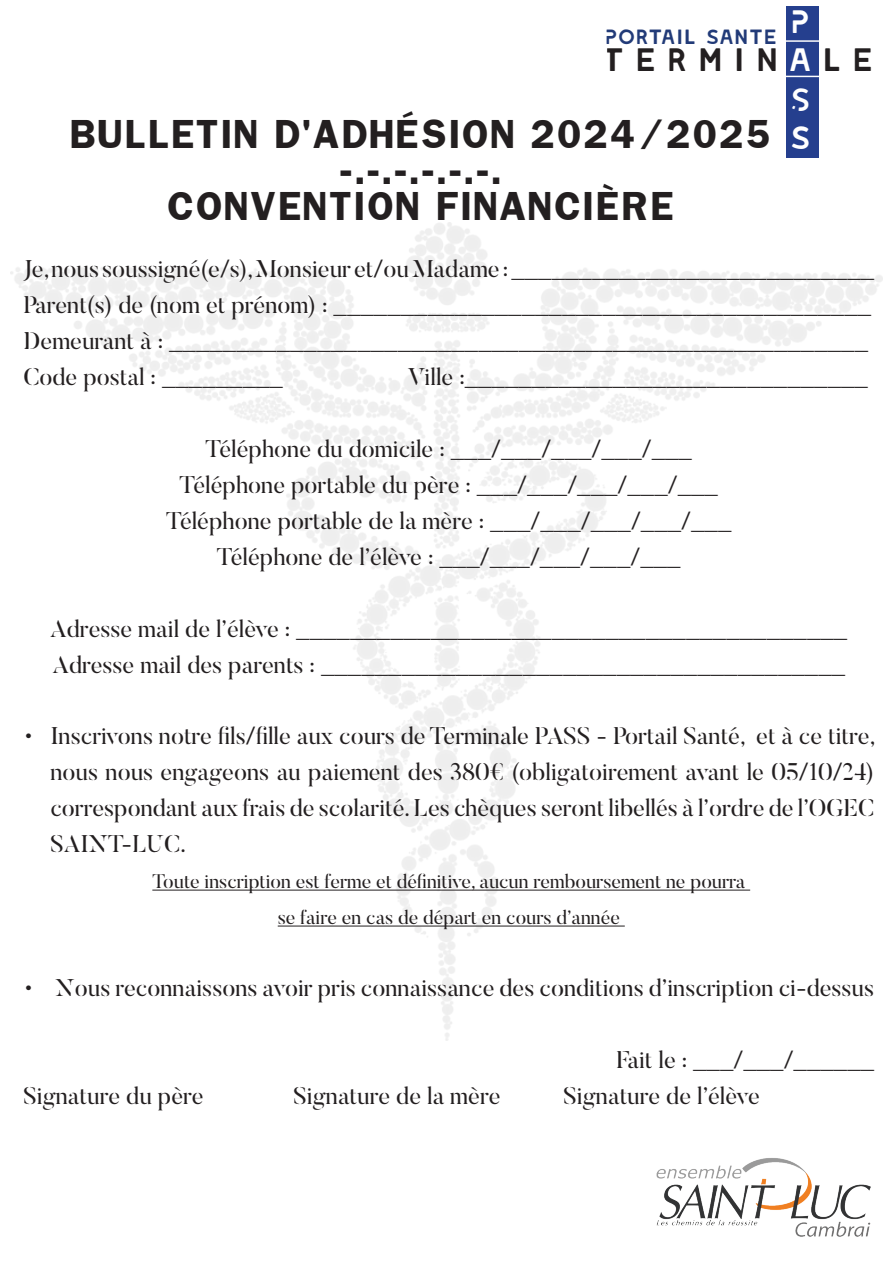
<style>
.page{position:relative;width:893px;height:1263px;background:#fff}
.page>*{position:absolute;margin:0;border:0;box-sizing:border-box;transform-origin:0 0}
.t1{font:700 34.5px/36px "Franklin";letter-spacing:.05em;color:#231f20;text-align:center}
.t2{font:32.25px "LEIXO DEMO";letter-spacing:.335em;color:#231f20}
.t3{font:32.25px/38.7px "LEIXO DEMO";color:#fff}
.t4{font:24px/36px "Butler Stencil";color:#231f20}
.t5{font:20.55px "LEIXO DEMO";letter-spacing:.02em;color:#223b78}
.t6{font:19.5px/36px "Butler Stencil";color:#231f20;text-align:center}
.s1{color:#fff}
</style>
<div class="page">
<img style="left:656px;top:1158px;width:215px;height:79px">
<div style="left:786px;top:6px;width:32px;height:152px;background:#253f8e"></div>
<div style="left:605px;top:40px;width:288px;height:37px;border:1px solid #fff"></div>
<hr style="left:152px;top:890px;width:598px;height:1px;background:#231f20">
<hr style="left:278px;top:925px;width:347px;height:1px;background:#231f20">
<p class="t5" style="left:605px;top:26px;width:173px">PORTAIL SANTE</p>
<h2 class="t3" style="left:791px;top:3px;width:21px">P</h2>
<h2 class="t2" style="left:605px;top:42px;width:270px">TERMIN<span class="s1">A</span>LE</h2>
<h2 class="t3" style="left:789px;top:80px;width:23px">S<br>S</h2>
<h1 class="t1" style="left:70px;top:115px;width:702px">BULLETIN D'ADHÉSION 2024/2025 -.-.-.-.-.-.<br>CONVENTION FINANCIÈRE</h1>
<p class="t4" style="left:23px;top:250px;width:852px">Je, nous soussigné(e/s), Monsieur et/ou Madame : ___________________________ Parent(s) de (nom et prénom) : ________________________________________ Demeurant à : ____________________________________________________ Code postal : _________</p>
<p class="t4" style="left:408px;top:358px;width:462px">Ville :______________________________</p>
<p class="t4" style="left:166px;top:430px;width:567px;text-align:center">Téléphone du domicile : ___/___/___/___/___ Téléphone portable du père : ___/___/___/___/___ Téléphone portable de la mère : ___/___/___/___/___ Téléphone de l’élève : ___/___/___/___/___</p>
<p class="t4" style="left:50px;top:610px;width:799px">Adresse mail de l’élève : _________________________________________<br>Adresse mail des parents : _______________________________________</p>
<p class="t4" style="left:50px;top:718px;width:826px;text-align:justify;text-indent:-27px">• Inscrivons notre fils/fille aux cours de Terminale PASS - Portail Santé, et à ce titre, nous nous engageons au paiement des 380€ (obligatoirement avant le 05/10/24) correspondant aux frais de scolarité. Les chèques seront libellés à l’ordre de l’OGEC SAINT-LUC.</p>
<p class="t6" style="left:152px;top:863px;width:594px">Toute inscription est ferme et définitive, aucun remboursement ne pourra se faire en cas de départ en cours d’année</p>
<p class="t4" style="left:23px;top:969px;width:852px">• Nous reconnaissons avoir pris connaissance des conditions d’inscription ci-dessus</p>
<p class="t4" style="left:617px;top:1041px;width:259px">Fait le : ___/___/______</p>
<p class="t4" style="left:23px;top:1077px;width:182px">Signature du père</p>
<p class="t4" style="left:293px;top:1077px;width:209px">Signature de la mère</p>
<p class="t4" style="left:563px;top:1077px;width:198px">Signature de l’élève</p>
</div>
